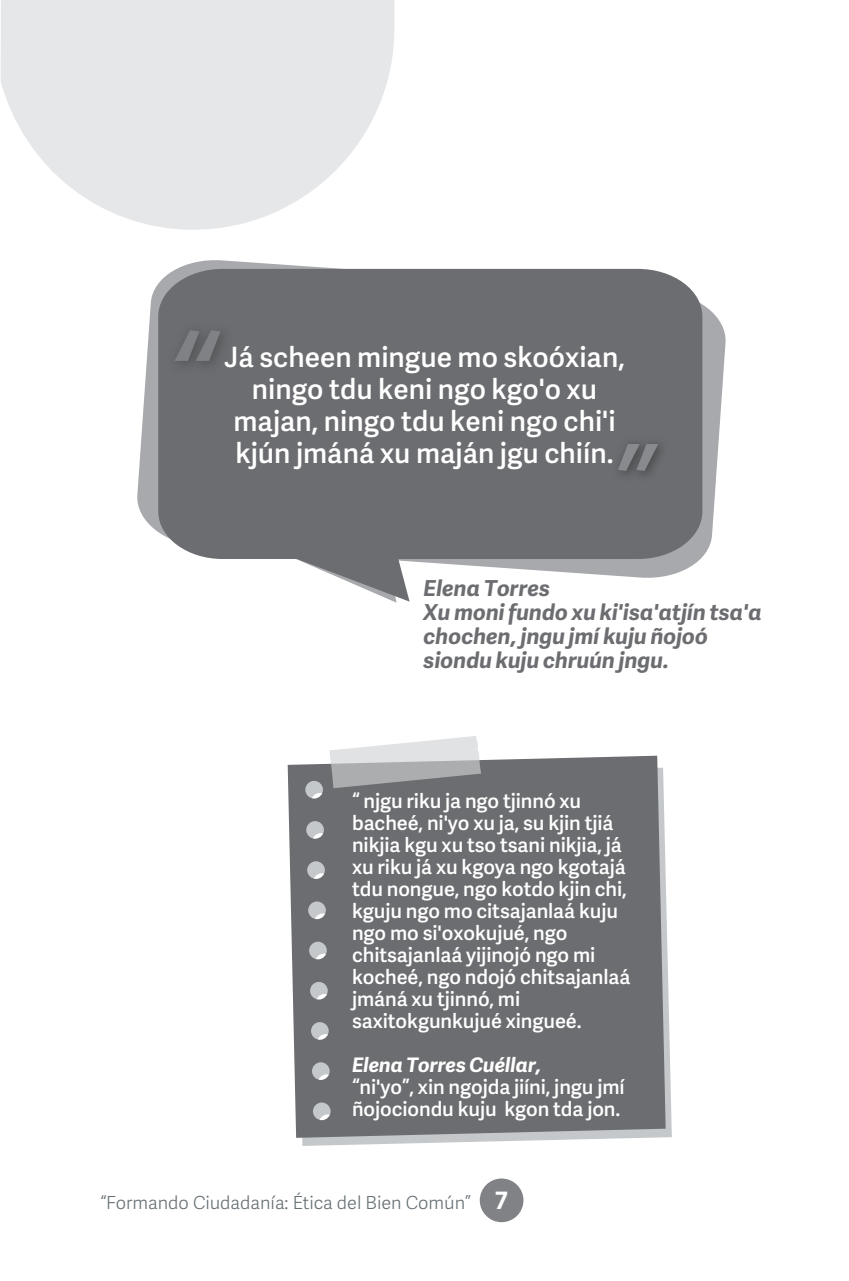
<style>
.page{position:relative;width:849px;height:1281px;background:#fff}
.page>*{position:absolute;margin:0;border:0;box-sizing:border-box;transform-origin:0 0}
.t1{font:600 28px/32px "Adelle Sans";color:#fff;text-align:center}
.t2{font:italic 700 22px/24px "Adelle Sans";color:#6c6d70}
.t3{font:600 20px/22px "Adelle Sans";letter-spacing:-.005em;color:#fff}
.t4{font:italic 700 20px "Adelle Sans";letter-spacing:-.005em;color:#fff}
.t5{font:300 18px "Adelle Sans";color:#667075}
.s1{font-weight:700;font-size:24px;color:#fff}
</style>
<div class="page">
<svg style="left:302px;top:855px;width:370px;height:291px"></svg>
<div style="left:288px;top:756px;width:377px;height:382px;background:#6c6d70"></div>
<svg style="left:329px;top:736px;width:152px;height:52px;background:#c1c2c3"></svg>
<svg style="left:137px;top:260px;width:589px;height:343px"></svg>
<svg style="left:158px;top:269px;width:544px;height:333px;background:#7d7e81"></svg>
<div style="left:162px;top:317px;width:76px;height:61px;background:#6c6d70"></div>
<svg style="left:174px;top:330px;width:46px;height:31px"></svg>
<img style="left:607px;top:433px;width:66px;height:53px">
<svg style="left:618px;top:444px;width:40px;height:27px"></svg>
<svg style="left:1px;top:0;width:393px;height:230px;fill:#e6e7e9"></svg>
<div style="left:480px;top:1178px;width:43px;height:44px;background:#808285;border-radius:50%"></div>
<h1 class="t1" style="left:224px;top:340px;width:402px">Já scheen mingue mo skoóxian, ningo tdu keni ngo kgo'o xu majan, ningo tdu keni ngo chi'i kjún jmáná xu maján jgu chiín.</h1>
<p class="t2" style="left:424px;top:576px;width:340px">Elena Torres<br>Xu moni fundo xu ki'isa'atjín tsa'a chochen, jngu jmí kuju ñojoó siondu kuju chruún jngu.</p>
<p class="t3" style="left:352px;top:789px;width:280px">“ njgu riku ja ngo tjinnó xu bacheé, ni'yo xu ja, su kjin tjiá nikjia kgu xu tso tsani nikjia, já xu riku já xu kgoya ngo kgotajá tdu nongue, ngo kotdo kjin chi, kguju ngo mo citsajanlaá kuju ngo mo si'oxokujué, ngo chitsajanlaá yĳinojó ngo mi kocheé, ngo ndojó chitsajanlaá jmáná xu tjinnó, mi saxitokgunkujué xingueé.</p>
<p class="t4" style="left:352px;top:1050px;width:191px">Elena Torres Cuéllar,</p>
<p class="t3" style="left:352px;top:1075px;width:274px">“ni'yo”, xin ngojda jiíni, jngu jmí ñojociondu kuju kgon tda jon.</p>
<p class="t5" style="left:100px;top:1189px;width:409px">“Formando Ciudadanía: Ética del Bien Común” <span class="s1">7</span></p>
</div>
